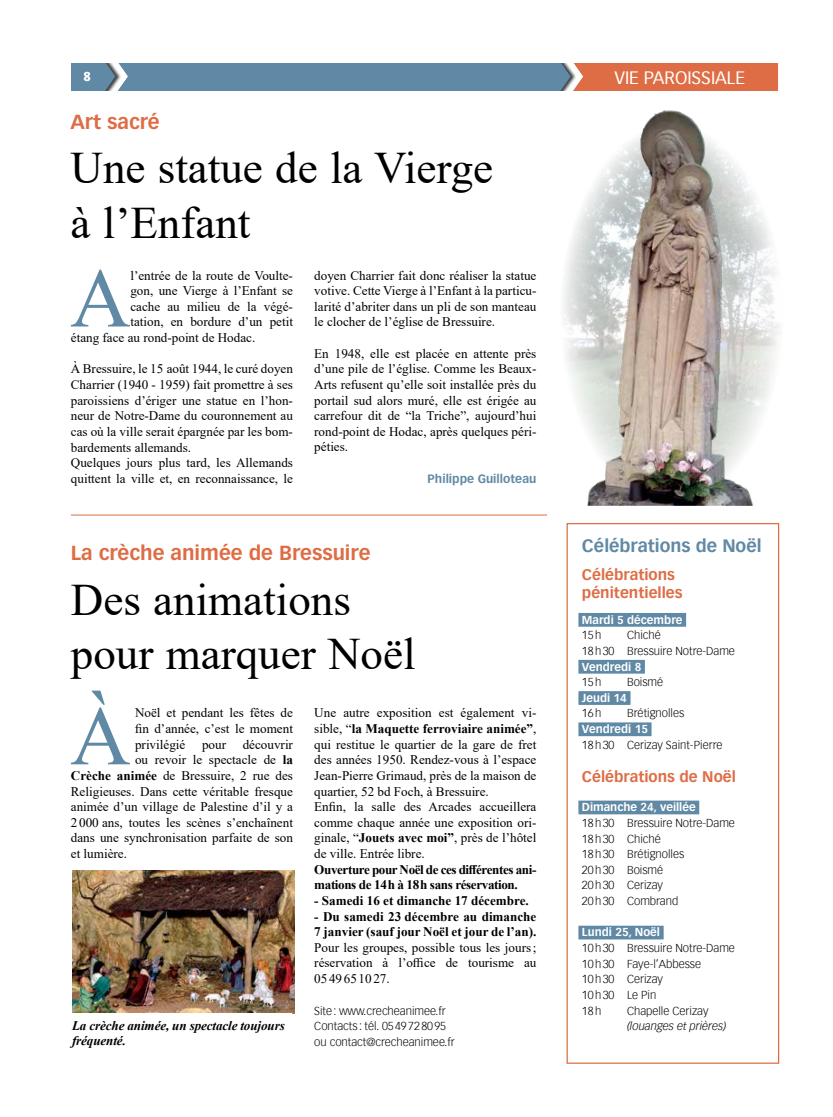
<style>
.page{position:relative;width:833px;height:1117px;background:#fff}
.page>*{position:absolute;margin:0;border:0;box-sizing:border-box;transform-origin:0 0}
.t1{font:83.88px "Times New Roman";color:#6089a5}
.t2{font:45px/54.2px "Times New Roman";color:#000}
.t3{font:700 20px "Vectora LT Pro";color:#de6d45}
.t4{font:700 17.5px "Vectora LH";color:#6089a5}
.t5{font:17.5px "Vectora LH";color:#fff}
.t6{font:700 15px/18px "Vectora LH";color:#de6d45}
.t7{font:13.12px/15.6px "Times New Roman";color:#000;text-align:justify}
.t8{font:700 13.12px/15.6px "Times New Roman";color:#000}
.t9{font:700 13.12px/15.6px "Times New Roman";letter-spacing:-.03em;color:#000}
.t10{font:italic 700 13.12px "Times New Roman";letter-spacing:-.01em;color:#000}
.t11{font:900 12.5px "Vectora LH";color:#fff}
.t12{font:700 11.88px "Vectora LT Pro";color:#6089a5}
.t13{font:300 11.25px/15.6px "Vectora LH";color:#000}
.t14{font:700 11.25px "Vectora LH";color:#fff}
.t15{font:italic 300 11.25px "Vectora LH";color:#000}
.s1{font-weight:700}
</style>
<div class="page">
<div style="left:71px;top:63px;width:603px;height:28px;background:#6089a5"></div>
<div style="left:584px;top:63px;width:194px;height:28px;background:#de6d45"></div>
<div style="left:553px;top:52px;width:31px;height:47px;background:#000;opacity:.75"></div>
<div style="left:98px;top:52px;width:31px;height:47px;background:#000;opacity:.75"></div>
<div style="left:54px;top:50px;width:729px;height:13px;background:#fff"></div>
<div style="left:52px;top:91px;width:731px;height:12px;background:#fff"></div>
<img style="left:73px;top:870px;width:222px;height:143px">
<hr style="left:71px;top:514px;width:476px;height:1px;background:#de6d45">
<div style="left:578px;top:612px;width:108px;height:14px;background:#6089a5"></div>
<div style="left:578px;top:659px;width:67px;height:14px;background:#6089a5"></div>
<div style="left:578px;top:691px;width:52px;height:13px;background:#6089a5"></div>
<div style="left:578px;top:722px;width:73px;height:14px;background:#6089a5"></div>
<div style="left:578px;top:800px;width:121px;height:14px;background:#6089a5"></div>
<div style="left:578px;top:925px;width:85px;height:14px;background:#6089a5"></div>
<div style="left:566px;top:523px;width:213px;height:540px;border:1px solid #de6d45"></div>
<img style="left:563px;top:110px;width:217px;height:395px">
<p class="t11" style="left:84px;top:69px;width:9px">8</p>
<h3 class="t5" style="left:614px;top:67px;width:132px">VIE PAROISSIALE</h3>
<h3 class="t3" style="left:70px;top:110px;width:91px">Art sacré</h3>
<h2 class="t2" style="left:70px;top:140px;width:424px">Une statue de la Vierge à l’Enfant</h2>
<h1 class="t1" style="left:70px;top:239px;width:62px">A</h1>
<p class="t7" style="left:130px;top:267px;width:164px">l’entrée de la route de Voulte-</p>
<p class="t7" style="left:130px;top:282px;width:164px">gon, une Vierge à l’Enfant se</p>
<p class="t7" style="left:130px;top:298px;width:164px">cache au milieu de la végé-</p>
<p class="t7" style="left:130px;top:314px;width:164px">tation, en bordure d’un petit</p>
<p class="t7" style="left:71px;top:329px;width:186px">étang face au rond-point de Hodac.</p>
<p class="t7" style="left:71px;top:360px;width:224px;text-align:left">À Bressuire, le 15 août 1944, le curé doyen Charrier (1940 - 1959) fait promettre à ses paroissiens d’ériger une statue en l’hon&shy;neur de Notre-Dame du couronnement au cas où la ville serait épargnée par les bom&shy;bardements allemands.<br>Quelques jours plus tard, les Allemands quittent la ville et, en reconnaissance, le</p>
<p class="t7" style="left:314px;top:267px;width:224px">doyen Charrier fait donc réaliser la statue votive. Cette Vierge à l’Enfant à la particu&shy;larité d’abriter dans un pli de son manteau le clocher de l’église de Bressuire.</p>
<p class="t7" style="left:314px;top:345px;width:224px">En 1948, elle est placée en attente près d’une pile de l’église. Comme les Beaux-Arts refusent qu’elle soit installée près du portail sud alors muré, elle est érigée au carrefour dit de “la Triche”, aujourd’hui rond-point de Hodac, après quelques péri&shy;péties.</p>
<p class="t12" style="left:427px;top:471px;width:110px">Philippe Guilloteau</p>
<h3 class="t4" style="left:582px;top:534px;width:181px">Célébrations de Noël</h3>
<p class="t6" style="left:582px;top:565px;width:102px">Célébrations pénitentielles</p>
<p class="t14" style="left:582px;top:612px;width:102px">Mardi 5 décembre</p>
<p class="t13" style="left:582px;top:627px;width:21px">15h</p>
<h3 class="t3" style="left:71px;top:541px;width:301px">La crèche animée de Bressuire</h3>
<h2 class="t2" style="left:71px;top:571px;width:346px">Des animations pour marquer Noël</h2>
<p class="t13" style="left:582px;top:627px;width:154px;text-indent:45px">Chiché<br>18h30 Bressuire Notre-Dame</p>
<p class="t14" style="left:582px;top:659px;width:61px">Vendredi 8</p>
<p class="t13" style="left:582px;top:674px;width:21px">15h</p>
<p class="t13" style="left:627px;top:674px;width:38px">Boismé</p>
<p class="t14" style="left:582px;top:690px;width:46px">Jeudi 14</p>
<p class="t13" style="left:582px;top:705px;width:21px">16h</p>
<p class="t13" style="left:627px;top:705px;width:59px">Brétignolles</p>
<p class="t14" style="left:582px;top:722px;width:68px">Vendredi 15</p>
<p class="t13" style="left:582px;top:736px;width:142px">18h30 Cerizay Saint-Pierre</p>
<p class="t6" style="left:582px;top:767px;width:155px">Célébrations de Noël</p>
<p class="t14" style="left:582px;top:800px;width:115px">Dimanche 24, veillée</p>
<p class="t13" style="left:582px;top:815px;width:154px">18h30 Bressuire Notre-Dame<br>18h30 Chiché<br>18h30 Brétignolles<br>20h30 Boismé<br>20h30 Cerizay<br>20h30 Combrand</p>
<p class="t14" style="left:582px;top:925px;width:80px">Lundi 25, Noël</p>
<p class="t13" style="left:582px;top:940px;width:154px">10h30 Bressuire Notre-Dame<br>10h30 Faye-l’Abbesse<br>10h30 Cerizay<br>10h30 Le Pin<br>18h</p>
<h1 class="t1" style="left:70px;top:677px;width:62px">À</h1>
<p class="t7" style="left:314px;top:704px;width:224px;text-align:left">Une autre exposition est également vi&shy;sible, “<span class="s1">la Maquette ferroviaire animée”</span>, qui restitue le quartier de la gare de fret des années 1950. Rendez-vous à l’espace Jean-Pierre Grimaud, près de la maison de quartier, 52 bd Foch, à Bressuire.<br>Enfin, la salle des Arcades accueillera comme chaque année une exposition ori&shy;ginale, “<span class="s1">Jouets avec moi”</span>, près de l’hôtel de ville. Entrée libre.</p>
<p class="t9" style="left:314px;top:860px;width:224px">Ouverture pour Noël de ces différentes ani&shy;mations de 14h à 18h sans réservation.</p>
<p class="t8" style="left:314px;top:892px;width:216px">- Samedi 16 et dimanche 17 décembre.</p>
<p class="t8" style="left:314px;top:907px;width:224px">- Du samedi 23 décembre au dimanche<br>7 janvier (sauf jour Noël et jour de l’an).</p>
<p class="t7" style="left:314px;top:938px;width:224px">Pour les groupes, possible tous les jours; réservation à l’office de tourisme au 0549651027.</p>
<p class="t13" style="left:314px;top:1002px;width:142px">Site: www.crecheanimee.fr<br>Contacts : tél. 0549728095 ou contact@crecheanimee.fr</p>
<p class="t7" style="left:135px;top:704px;width:159px">Noël et pendant les fêtes de fin d’année, c’est le moment privilégié</p>
<p class="t7" style="left:202px;top:735px;width:26px">pour</p>
<p class="t7" style="left:243px;top:735px;width:52px">découvrir</p>
<p class="t7" style="left:135px;top:751px;width:159px">ou revoir le spectacle de <span class="s1">la</span></p>
<p class="t7" style="left:71px;top:767px;width:224px"><span class="s1">Crèche animée</span> de Bressuire, 2 rue des</p>
<p class="t7" style="left:71px;top:782px;width:224px">Religieuses. Dans cette véritable fresque</p>
<p class="t7" style="left:71px;top:798px;width:224px">animée d’un village de Palestine d’il y a</p>
<p class="t7" style="left:71px;top:814px;width:224px">2 000 ans, toutes les scènes s’enchaînent</p>
<p class="t7" style="left:71px;top:829px;width:224px">dans une synchronisation parfaite de son</p>
<p class="t7" style="left:71px;top:845px;width:58px">et lumière.</p>
<p class="t13" style="left:627px;top:1002px;width:83px">Chapelle Cerizay</p>
<p class="t10" style="left:72px;top:1015px;width:214px">La crèche animée, un spectacle toujours</p>
<p class="t15" style="left:627px;top:1019px;width:101px">(louanges et prières)</p>
<p class="t10" style="left:72px;top:1030px;width:55px">fréquenté.</p>
</div>
